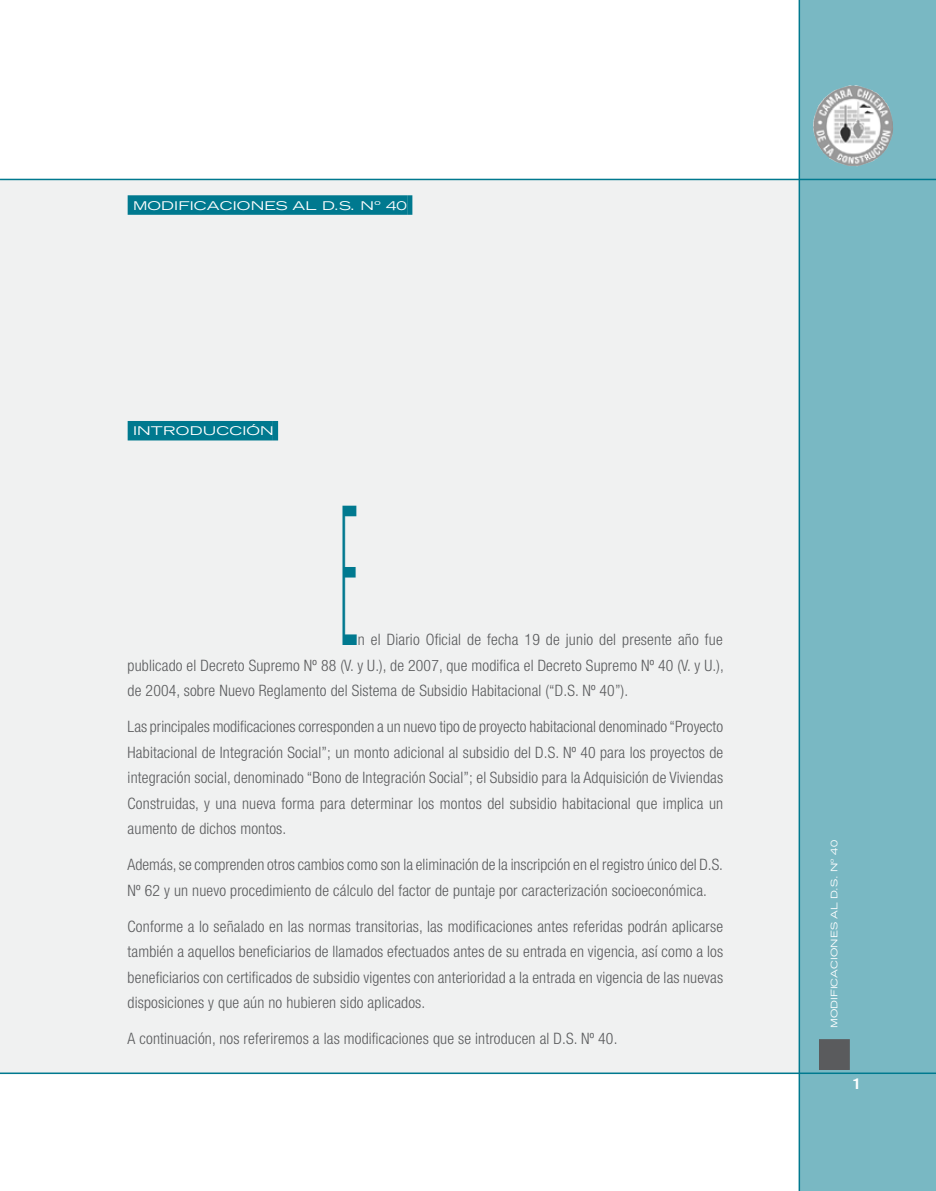
<style>
.page{position:relative;width:936px;height:1191px;background:#fff}
.page>*{position:absolute;margin:0;border:0;box-sizing:border-box;transform-origin:0 0}
.t1{font:300 condensed 195px "Helvetica Neue";color:#00798f;scale:.2 1}
.t2{font:300 condensed 15.75px/25.5px "Helvetica Neue";letter-spacing:.01em;color:#5a5b5d;text-align:justify}
.t3{font:expanded 12px "Trade Gothic LH";letter-spacing:.01em;color:#fff;scale:1.2 1}
.t4{font:expanded 9px "Trade Gothic LH";letter-spacing:.01em;color:#fff;scale:1.1 1}
.s1{color:#00798f}
</style>
<div class="page">
<div style="left:1px;top:180px;width:928px;height:892px;background:#f0f1f1"></div>
<div style="left:800px;top:0;width:135px;height:1191px;background:#79b8c3"></div>
<div style="left:819px;top:1040px;width:30px;height:29px;background:#5a5b5d"></div>
<div style="left:818px;top:1039px;width:31px;height:31px;border:2px solid #5a5b5d"></div>
<hr style="left:798px;top:0;width:2px;height:1191px;background:#00798f">
<img style="left:813px;top:86px;width:80px;height:80px">
<hr style="left:0;top:179px;width:935px;height:1px;background:#00798f">
<hr style="left:0;top:1072px;width:935px;height:2px;background:#00798f">
<div style="left:128px;top:195px;width:5px;height:20px;background:#00798f"></div>
<div style="left:133px;top:195px;width:274px;height:20px;background:#00798f"></div>
<div style="left:407px;top:195px;width:5px;height:20px;background:#00798f"></div>
<div style="left:128px;top:421px;width:5px;height:19px;background:#00798f"></div>
<div style="left:133px;top:421px;width:140px;height:19px;background:#00798f"></div>
<div style="left:273px;top:421px;width:5px;height:19px;background:#00798f"></div>
<svg style="left:853px;top:1078px;width:5px;height:10px"></svg>
<p class="t3" style="left:128px;top:197px;width:239px"><span class="s1">.</span>MODIFICACIONES AL D.S. Nº 40<span class="s1">.</span></p>
<p class="t3" style="left:128px;top:423px;width:127px"><span class="s1">.</span>INTRODUCCIÓN<span class="s1">.</span></p>
<h1 class="t1" style="left:340px;top:464px;width:88px">E</h1>
<p class="t2" style="left:128px;top:627px;width:597px;text-indent:230px">n el Diario Oficial de fecha 19 de junio del presente año fue publicado el Decreto Supremo Nº 88 (V. y U.), de 2007, que modifica el Decreto Supremo Nº 40 (V. y U.), de 2004, sobre Nuevo Reglamento del Sistema de Subsidio Habitacional (“D.S. Nº 40”).</p>
<p class="t2" style="left:128px;top:714px;width:597px">Las principales modificaciones corresponden a un nuevo tipo de proyecto habitacional denominado “Proyecto Habitacional de Integración Social”; un monto adicional al subsidio del D.S. Nº 40 para los proyectos de integración social, denominado “Bono de Integración Social”; el Subsidio para la Adquisición de Viviendas Construidas, y una nueva forma para determinar los montos del subsidio habitacional que implica un aumento de dichos montos.</p>
<p class="t2" style="left:128px;top:852px;width:597px">Además, se comprenden otros cambios como son la eliminación de la inscripción en el registro único del D.S.<br>Nº 62 y un nuevo procedimiento de cálculo del factor de puntaje por caracterización socioeconómica.</p>
<p class="t2" style="left:128px;top:913px;width:597px">Conforme a lo señalado en las normas transitorias, las modificaciones antes referidas podrán aplicarse también a aquellos beneficiarios de llamados efectuados antes de su entrada en vigencia, así como a los beneficiarios con certificados de subsidio vigentes con anterioridad a la entrada en vigencia de las nuevas disposiciones y que aún no hubieren sido aplicados.</p>
<p class="t2" style="left:128px;top:1026px;width:491px">A continuación, nos referiremos a las modificaciones que se introducen al D.S. Nº 40.</p>
<p class="t4" style="left:828px;top:1028px;width:173px;rotate:-90deg">MODIFICACIONES AL D.S. Nº 40</p>
</div>
